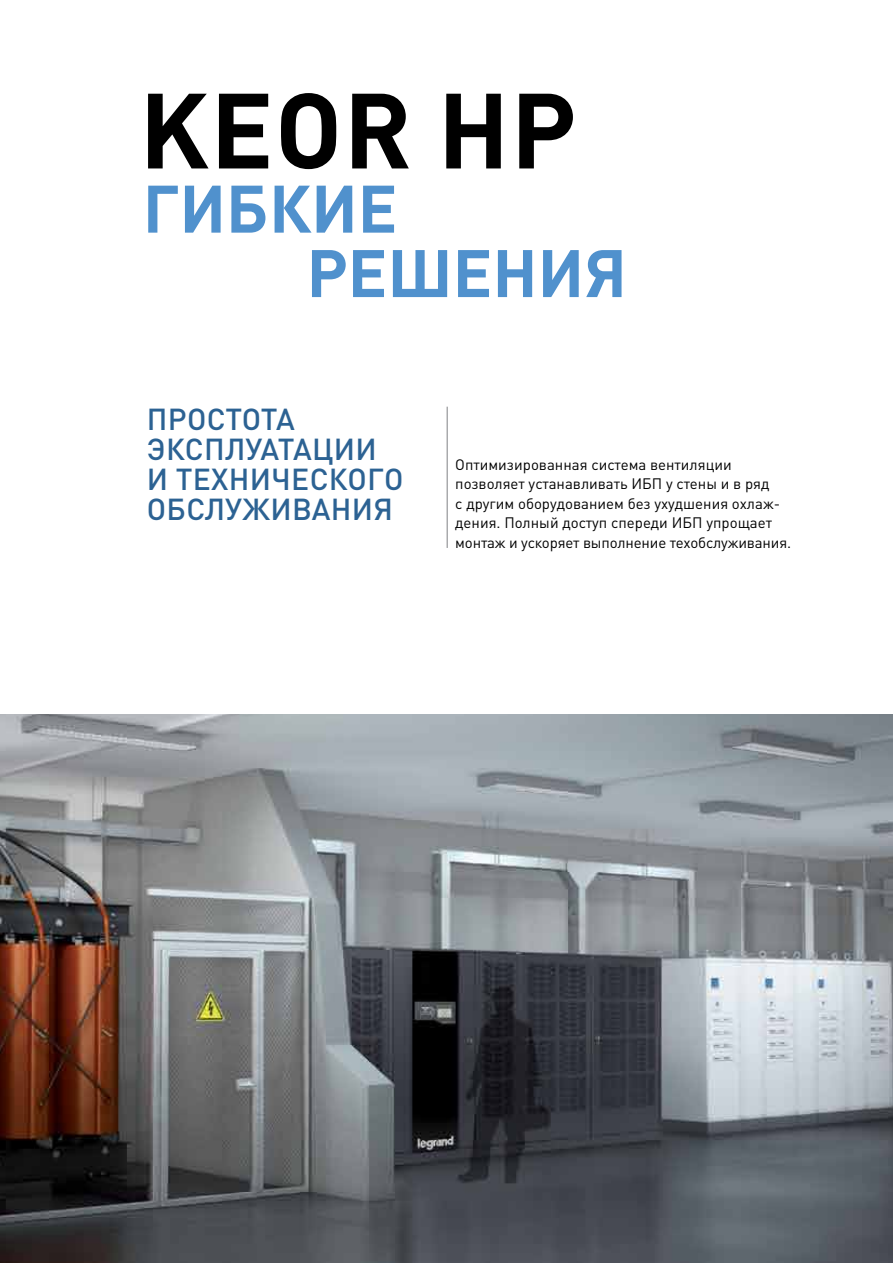
<style>
.page{position:relative;width:893px;height:1263px;background:#fff}
.page>*{position:absolute;margin:0;border:0;box-sizing:border-box;transform-origin:0 0}
.t1{font:700 105px "DIN Pro";letter-spacing:.01em;color:#000}
.t2{font:700 66px "DIN Pro";color:#5091cd}
.t3{font:500 30px/30px "DIN Pro";letter-spacing:.01em;color:#2c6293}
.t4{font:15px/19.5px "DIN Pro";color:#000}
</style>
<div class="page">
<img style="left:0;top:714px;width:893px;height:549px">
<hr style="left:447px;top:407px;width:1px;height:141px;background:#808285">
<h1 class="t1" style="left:139px;top:43px;width:439px">KEOR HP</h1>
<h2 class="t2" style="left:143px;top:154px;width:256px">ГИБКИЕ</h2>
<h2 class="t2" style="left:306px;top:218px;width:322px">РЕШЕНИЯ</h2>
<h3 class="t3" style="left:147px;top:400px;width:258px">ПРОСТОТА<br>ЭКСПЛУАТАЦИИ<br>И ТЕХНИЧЕСКОГО<br>ОБСЛУЖИВАНИЯ</h3>
<p class="t4" style="left:455px;top:454px;width:337px">Оптимизированная система вентиляции позволяет устанавливать ИБП у стены и в ряд<br>с другим оборудованием без ухудшения охлаж&shy;дения. Полный доступ спереди ИБП упрощает монтаж и ускоряет выполнение техобслуживания.</p>
</div>
